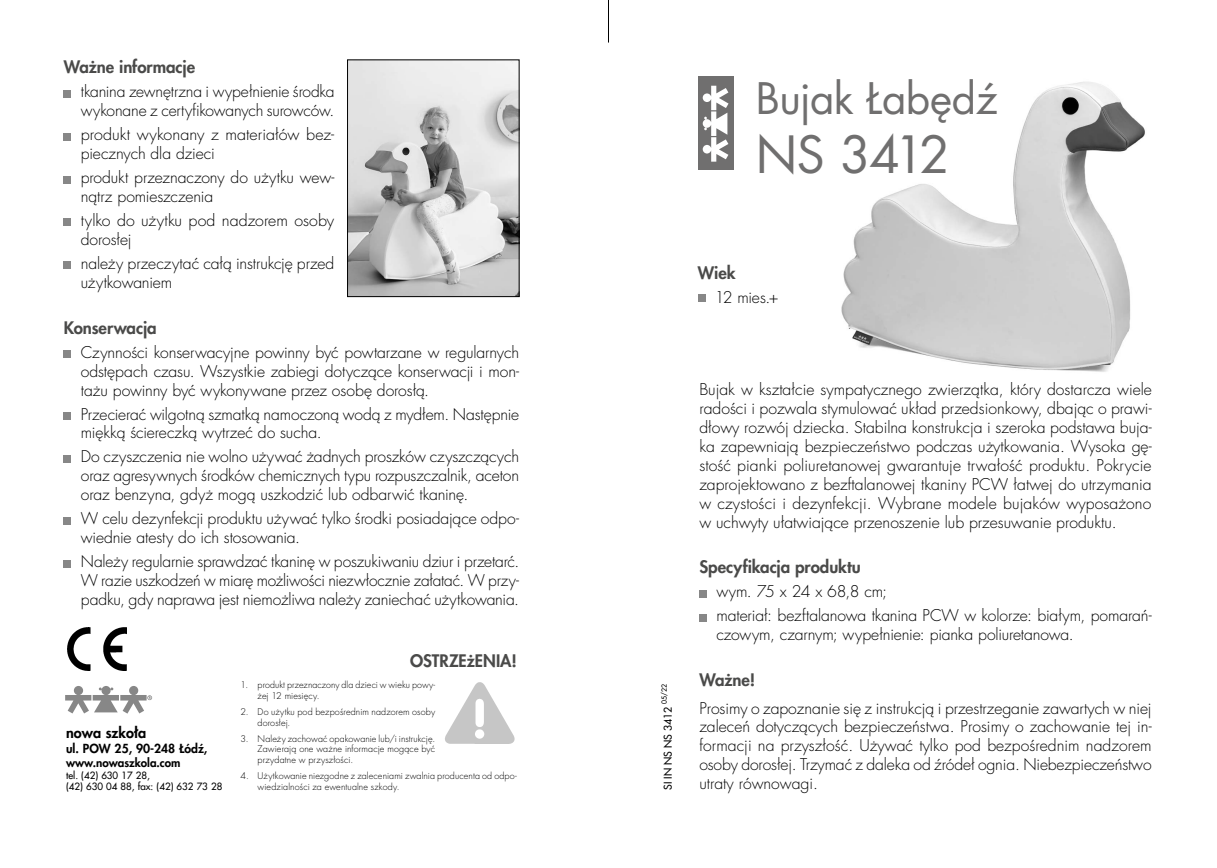
<style>
.page{position:relative;width:1217px;height:868px;background:#fff}
.page>*{position:absolute;margin:0;border:0;box-sizing:border-box;transform-origin:0 0}
.t1{font:49.95px "Futura LTS Book";letter-spacing:-.075em;color:#706f6f}
.t2{font:42.3px "Futura LTS Book";letter-spacing:-.01em;color:#706f6f}
.t3{font:800 16.8px "Futura LTS";letter-spacing:-.005em;color:#4a4a49}
.t4{font:300 15.75px/18.9px "Futura LTS";letter-spacing:-.005em;color:#000}
.t5{font:800 14.4px "Futura LTS";color:#000}
.t6{font:800 12.15px "Futura LTS";color:#000}
.t7{font:800 11.55px "Futura LTS";color:#000}
.t8{font:10.5px "Futura LTS";color:#000}
.t9{font:9.75px/11.7px "Futura LTS";color:#000}
.t10{font:300 9px/10.8px "Futura LTS";letter-spacing:.01em;color:#000}
.t11{font:6.9px "Futura LTS";color:#000}
</style>
<div class="page">
<img style="left:841px;top:82px;width:304px;height:290px">
<hr style="left:608px;top:0;width:1px;height:43px;background:#000">
<div style="left:699px;top:590px;width:7px;height:7px;background:#878787"></div>
<div style="left:699px;top:614px;width:7px;height:7px;background:#878787"></div>
<div style="left:697px;top:77px;width:36px;height:93px;background:#706f6f"></div>
<svg style="left:702px;top:86px;width:26px;height:76px"></svg>
<div style="left:64px;top:90px;width:7px;height:7px;background:#878787"></div>
<div style="left:64px;top:133px;width:7px;height:7px;background:#878787"></div>
<div style="left:64px;top:176px;width:7px;height:7px;background:#878787"></div>
<div style="left:64px;top:219px;width:7px;height:7px;background:#878787"></div>
<div style="left:64px;top:262px;width:7px;height:7px;background:#878787"></div>
<div style="left:64px;top:350px;width:7px;height:7px;background:#878787"></div>
<div style="left:64px;top:412px;width:7px;height:7px;background:#878787"></div>
<div style="left:64px;top:455px;width:7px;height:7px;background:#878787"></div>
<div style="left:64px;top:517px;width:7px;height:7px;background:#878787"></div>
<div style="left:64px;top:560px;width:7px;height:7px;background:#878787"></div>
<img style="left:67px;top:627px;width:59px;height:43px">
<img style="left:445px;top:682px;width:70px;height:62px">
<svg style="left:65px;top:686px;width:87px;height:27px"></svg>
<div style="left:697px;top:294px;width:8px;height:8px;background:#878787"></div>
<img style="left:349px;top:62px;width:168px;height:233px">
<div style="left:347px;top:60px;width:172px;height:237px;border:1px solid #000"></div>
<p class="t3" style="left:64px;top:56px;width:133px">Ważne informacje</p>
<p class="t4" style="left:81px;top:82px;width:255px">tkanina zewnętrzna i wypełnienie środka wykonane z certyfikowanych surowców.</p>
<p class="t4" style="left:81px;top:125px;width:255px">produkt wykonany z materiałów bez&shy;piecznych dla dzieci</p>
<p class="t4" style="left:81px;top:168px;width:255px">produkt przeznaczony do użytku wew&shy;nątrz pomieszczenia</p>
<p class="t4" style="left:81px;top:211px;width:255px">tylko do użytku pod nadzorem osoby dorosłej</p>
<p class="t4" style="left:81px;top:254px;width:255px">należy przeczytać całą instrukcję przed użytkowaniem</p>
<p class="t3" style="left:64px;top:316px;width:94px">Konserwacja</p>
<p class="t4" style="left:81px;top:343px;width:439px;text-align:justify">Czynności konserwacyjne powinny być powtarzane w regularnych odstępach czasu. Wszystkie zabiegi dotyczące konserwacji i mon&shy;tażu powinny być wykonywane przez osobę dorosłą.</p>
<p class="t4" style="left:81px;top:404px;width:439px">Przecierać wilgotną szmatką namoczoną wodą z mydłem. Następnie miękką ściereczką wytrzeć do sucha.</p>
<p class="t4" style="left:81px;top:447px;width:439px;text-align:justify">Do czyszczenia nie wolno używać żadnych proszków czyszczących oraz agresywnych środków chemicznych typu rozpuszczalnik, aceton oraz benzyna, gdyż mogą uszkodzić lub odbarwić tkaninę.</p>
<p class="t4" style="left:81px;top:509px;width:439px">W celu dezynfekcji produktu używać tylko środki posiadające odpo&shy;wiednie atesty do ich stosowania.</p>
<p class="t4" style="left:81px;top:552px;width:440px;text-align:justify">Należy regularnie sprawdzać tkaninę w poszukiwaniu dziur i przetarć.<br>W razie uszkodzeń w miarę możliwości niezwłocznie załatać. W przy&shy;padku, gdy naprawa jest niemożliwa należy zaniechać użytkowania.</p>
<p class="t5" style="left:66px;top:723px;width:82px">nowa szko³a</p>
<p class="t6" style="left:66px;top:740px;width:143px">ul. POW 25, 90-248 £ódŸ,</p>
<p class="t7" style="left:66px;top:754px;width:116px">www.nowaszkola.com</p>
<p class="t9" style="left:66px;top:769px;width:158px">tel. (42) 630 17 28,<br>(42) 630 04 88, fax: (42) 632 73 28</p>
<p class="t3" style="left:410px;top:649px;width:108px">OSTRZE¿ENIA!</p>
<p class="t10" style="left:257px;top:679px;width:179px;text-indent:-17px">1. produkt przeznaczony dla dzieci w wieku powy-¿ej 12 miesięcy.</p>
<p class="t10" style="left:257px;top:706px;width:179px;text-indent:-17px">2. Do u¿ytku pod bezpoœrednim nadzorem osoby doros³ej.</p>
<p class="t10" style="left:257px;top:733px;width:179px;text-align:justify;text-indent:-17px">3. Nale¿y zachowaæ opakowanie lub/i instrukcjê.<br>Zawieraj¹ one wa¿ne informacje mog¹ce byæ przydatne w przysz³oœci.</p>
<p class="t10" style="left:257px;top:770px;width:261px;text-indent:-17px">4. U¿ytkowanie niezgodne z zaleceniami zwalnia producenta od odpo&shy;wiedzialnoœci za ewentualne szkody.</p>
<h2 class="t2" style="left:755px;top:72px;width:243px">Bujak Łabędź</h2>
<h1 class="t1" style="left:755px;top:122px;width:195px">NS 3412</h1>
<p class="t3" style="left:697px;top:261px;width:39px">Wiek</p>
<p class="t4" style="left:714px;top:288px;width:65px">12 mies.+</p>
<p class="t11" style="left:659px;top:703px;width:21px;rotate:-90deg">05/22</p>
<p class="t8" style="left:660px;top:789px;width:84px;rotate:-90deg">SI IN NS NS 3412</p>
<p class="t4" style="left:699px;top:380px;width:454px;text-align:justify">Bujak w kształcie sympatycznego zwierzątka, który dostarcza wiele radości i pozwala stymulować układ przedsionkowy, dbając o prawi&shy;dłowy rozwój dziecka. Stabilna konstrukcja i szeroka podstawa buja&shy;ka zapewniają bezpieczeństwo podczas użytkowania. Wysoka gę&shy;stość pianki poliuretanowej gwarantuje trwałość produktu. Pokrycie zaprojektowano z bezftalanowej tkaniny PCW łatwej do utrzymania w czystości i dezynfekcji. Wybrane modele bujaków wyposażono w uchwyty ułatwiające przenoszenie lub przesuwanie produktu.</p>
<p class="t3" style="left:699px;top:556px;width:163px">Specyfikacja produktu</p>
<p class="t4" style="left:716px;top:580px;width:436px;line-height:24px">wym. 75 x 24 x 68,8 cm;<br>materiał: bezftalanowa tkanina PCW w kolorze: białym, pomarań-</p>
<p class="t4" style="left:716px;top:625px;width:359px">czowym, czarnym; wypełnienie: pianka poliuretanowa.</p>
<p class="t3" style="left:699px;top:668px;width:57px">Ważne!</p>
<p class="t4" style="left:699px;top:698px;width:453px;text-align:justify">Prosimy o zapoznanie się z instrukcją i przestrzeganie zawartych w niej zaleceń dotyczących bezpieczeństwa. Prosimy o zachowanie tej in&shy;formacji na przyszłość. Używać tylko pod bezpośrednim nadzorem osoby dorosłej. Trzymać z daleka od źródeł ognia. Niebezpieczeństwo utraty równowagi.</p>
</div>
